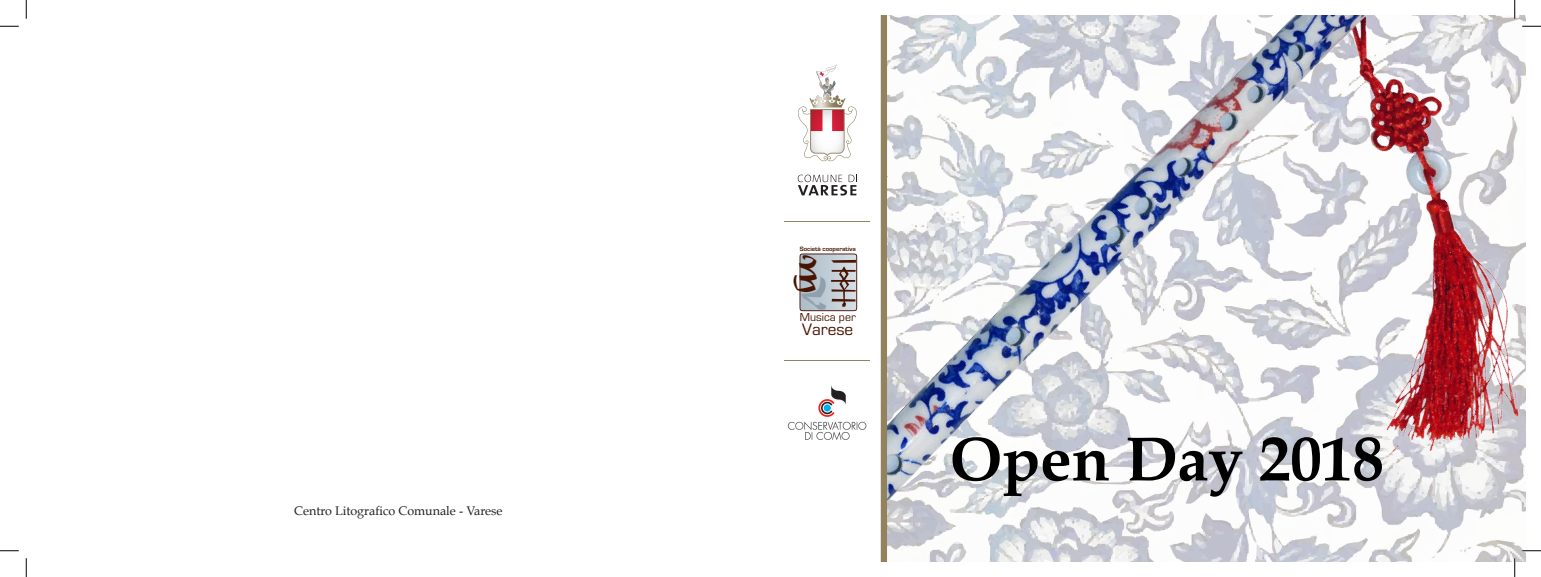
<style>
.page{position:relative;width:1541px;height:577px;background:#fff}
.page>*{position:absolute;margin:0;border:0;box-sizing:border-box;transform-origin:0 0}
.t1{font:700 62.5px "Book Antiqua";color:#000}
.t2{font:17.25px "Eurostile";color:#491503}
.t3{font:12.5px "Book Antiqua";color:#231f20}
.t4{font:12px "Eurostile";color:#491503}
.t5{font:700 6.5px "Eurostile";color:#491503}
</style>
<div class="page">
<img style="left:880px;top:16px;width:645px;height:545px">
<div style="left:771px;top:51px;width:113px;height:510px;background:#fff"></div>
<hr style="left:785px;top:221px;width:85px;height:1px;background:#908364">
<hr style="left:785px;top:360px;width:85px;height:1px;background:#908364">
<svg style="left:798px;top:175px;width:59px;height:21px"></svg>
<svg style="left:798px;top:64px;width:59px;height:97px"></svg>
<img style="left:787px;top:385px;width:80px;height:55px">
<div style="left:881px;top:16px;width:6px;height:545px;background:#92825e"></div>
<svg style="left:0;top:25px;width:19px;height:2px"></svg>
<svg style="left:1522px;top:25px;width:19px;height:2px"></svg>
<svg style="left:0;top:550px;width:19px;height:1px"></svg>
<svg style="left:1522px;top:550px;width:19px;height:1px"></svg>
<svg style="left:25px;top:0;width:2px;height:19px"></svg>
<svg style="left:25px;top:558px;width:2px;height:19px"></svg>
<svg style="left:1514px;top:0;width:1px;height:19px"></svg>
<svg style="left:1514px;top:558px;width:1px;height:19px"></svg>
<svg style="left:799px;top:253px;width:58px;height:58px;background:#adafb4"></svg>
<p class="t3" style="left:294px;top:503px;width:210px">Centro Litografico Comunale - Varese</p>
<p class="t5" style="left:800px;top:245px;width:57px">Società cooperativa</p>
<p class="t4" style="left:800px;top:311px;width:58px">Musica per</p>
<h2 class="t2" style="left:802px;top:320px;width:53px">Varese</h2>
<h1 class="t1" style="left:950px;top:423px;width:436px">Open Day 2018</h1>
</div>
